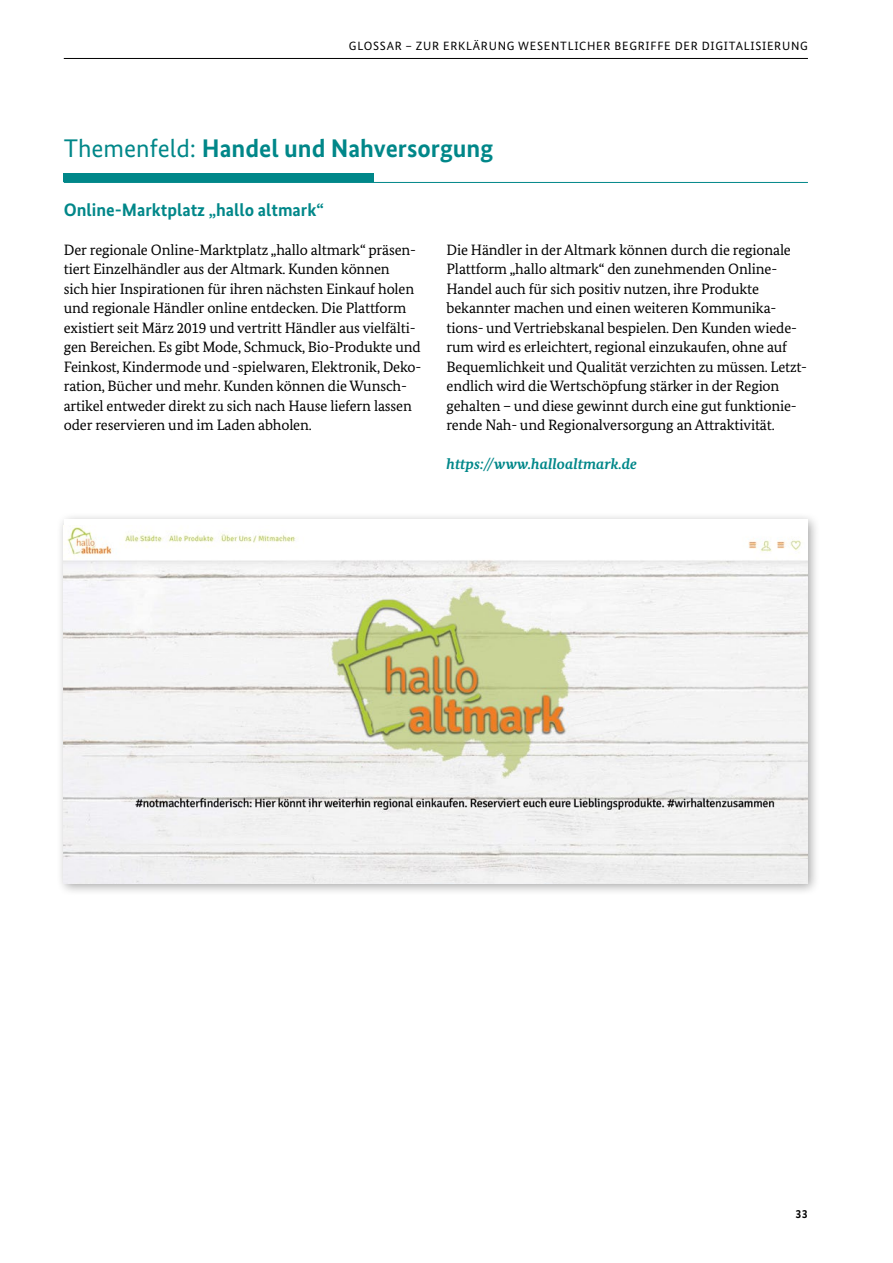
<style>
.page{position:relative;width:893px;height:1263px;background:#fff}
.page>*{position:absolute;margin:0;border:0;box-sizing:border-box;transform-origin:0 0}
.t1{font:700 25.5px "Bundes Sans";color:#008789}
.t2{font:700 18px "Bundes Sans";color:#008789}
.t3{font:15px/19.5px "Bundes Serif";letter-spacing:-.01em;color:#000}
.t4{font:italic 700 15px "Bundes Serif";color:#008789}
.t5{font:12px "Bundes Sans";letter-spacing:.06em;color:#000}
.t6{font:700 12px "Bundes Sans";color:#000}
.s1{font-weight:400}
</style>
<div class="page">
<hr style="left:64px;top:58px;width:744px;height:1px;background:#000">
<div style="left:56px;top:512px;width:765px;height:384px;background:#000;opacity:.35"></div>
<img style="left:64px;top:526px;width:743px;height:357px">
<hr style="left:64px;top:182px;width:744px;height:1px;background:#008789">
<div style="left:64px;top:174px;width:310px;height:8px;background:#008789"></div>
<p class="t5" style="left:349px;top:38px;width:460px">GLOSSAR – ZUR ERKLÄRUNG WESENTLICHER BEGRIFFE DER DIGITALISIERUNG</p>
<h3 class="t1" style="left:64px;top:133px;width:431px"><span class="s1">Themenfeld:</span> Handel und Nahversorgung</h3>
<h4 class="t2" style="left:64px;top:198px;width:262px">Online-Marktplatz „hallo altmark“</h4>
<p class="t3" style="left:64px;top:239px;width:358px">Der regionale Online-Marktplatz „hallo altmark“ präsen&shy;tiert Einzelhändler aus der Altmark. Kunden können<br>sich hier Inspirationen für ihren nächsten Einkauf holen und regionale Händler online entdecken. Die Plattform existiert seit März 2019 und vertritt Händler aus vielfälti&shy;gen Bereichen. Es gibt Mode, Schmuck, Bio-Produkte und Feinkost, Kindermode und -spielwaren, Elektronik, Deko&shy;ration, Bücher und mehr. Kunden können die Wunsch&shy;artikel entweder direkt zu sich nach Hause liefern lassen oder reservieren und im Laden abholen.</p>
<p class="t3" style="left:446px;top:239px;width:362px">Die Händler in der Altmark können durch die regionale Plattform „hallo altmark“ den zunehmenden Online-Handel auch für sich positiv nutzen, ihre Produkte bekannter machen und einen weiteren Kommunika&shy;tions- und Vertriebskanal bespielen. Den Kunden wiede&shy;rum wird es erleichtert, regional einzukaufen, ohne auf Bequemlichkeit und Qualität verzichten zu müssen. Letzt&shy;endlich wird die Wertschöpfung stärker in der Region gehalten – und diese gewinnt durch eine gut funktionie&shy;rende Nah- und Regionalversorgung an Attraktivität.</p>
<p class="t4" style="left:446px;top:455px;width:192px">https://www.halloaltmark.de</p>
<p class="t6" style="left:795px;top:1207px;width:14px">33</p>
</div>
